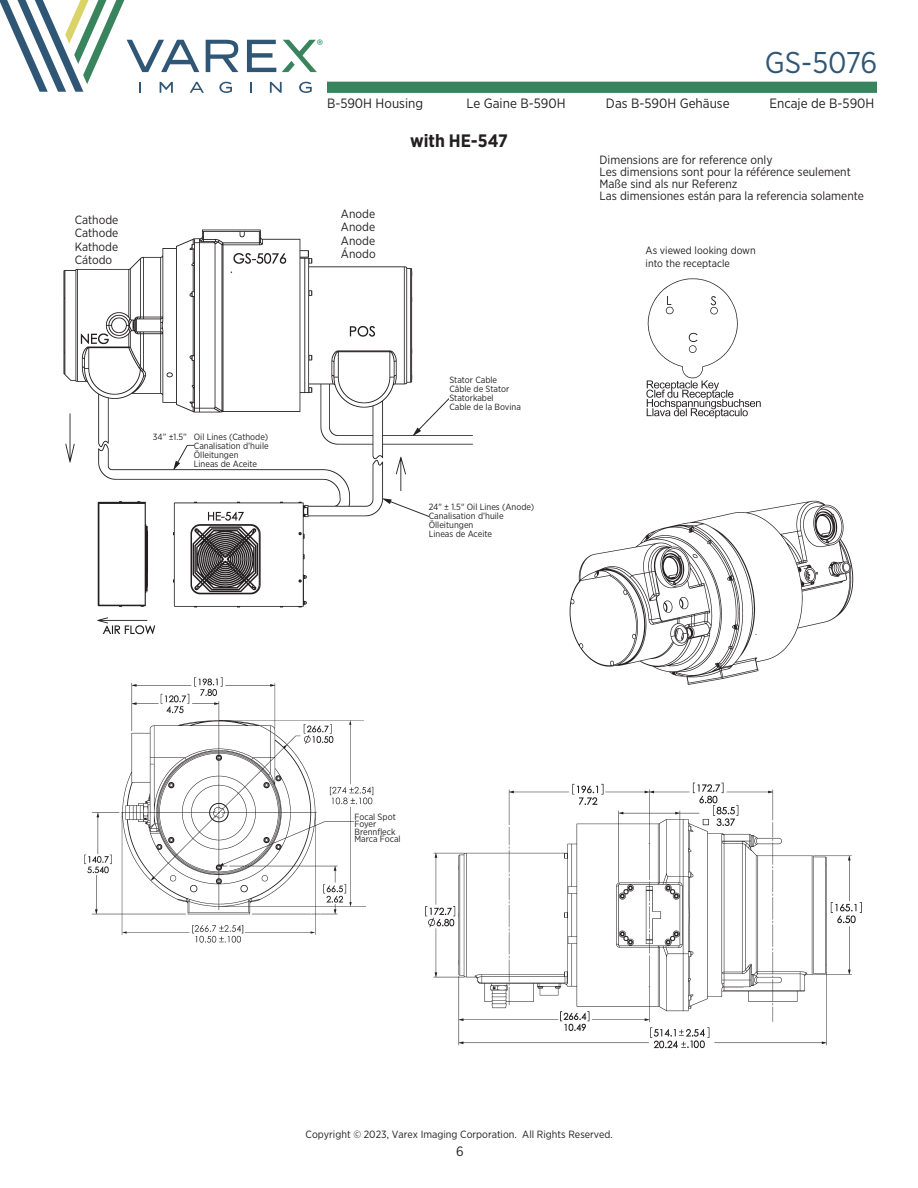
<style>
.page{position:relative;width:918px;height:1188px;background:#fff}
.page>*{position:absolute;margin:0;border:0;box-sizing:border-box;transform-origin:0 0}
.t1{font:30px "Gotham Narrow";letter-spacing:-.01em;color:#305676}
.t2{font:700 18px "Gotham Narrow";color:#231f20}
.t3{font:13.5px "Gotham Narrow";color:#231f20}
.t4{font:12.3px "Neutraface Text Book Alt";color:#0a8348}
.t5{font:12px "Gotham Narrow";color:#231f20}
.t6{font:10.5px/12.6px "Gotham Narrow";color:#231f20}
.t7{font:9px "Gotham Narrow";color:#231f20}
</style>
<div class="page">
<div style="left:327px;top:82px;width:550px;height:11px;background:#39835d"></div>
<svg style="left:0;top:0;width:317px;height:93px"></svg>
<img style="left:569px;top:500px;width:285px;height:185px">
<img style="left:63px;top:229px;width:410px;height:406px">
<img style="left:84px;top:677px;width:290px;height:266px">
<img style="left:425px;top:783px;width:437px;height:266px">
<div style="left:194px;top:433px;width:119px;height:35px;background:#fff"></div>
<div style="left:449px;top:376px;width:119px;height:42px;background:#fff"></div>
<div style="left:429px;top:499px;width:130px;height:49px;background:#fff"></div>
<img style="left:646px;top:278px;width:115px;height:141px">
<div style="left:355px;top:813px;width:65px;height:32px;background:#fff"></div>
<p class="t5" style="left:75px;top:212px;width:45px">Cathode</p>
<p class="t5" style="left:75px;top:225px;width:45px">Cathode</p>
<p class="t5" style="left:75px;top:239px;width:45px">Kathode</p>
<p class="t5" style="left:75px;top:252px;width:39px">Cátodo</p>
<p class="t7" style="left:153px;top:432px;width:36px">34” ±1.5”</p>
<p class="t7" style="left:194px;top:432px;width:76px">Oil Lines (Cathode)</p>
<p class="t7" style="left:194px;top:441px;width:76px">Canalisation d’huile</p>
<p class="t7" style="left:194px;top:450px;width:46px">Ölleitungen</p>
<p class="t7" style="left:194px;top:459px;width:65px">Lineas de Aceite</p>
<h3 class="t4" style="left:317px;top:36px;width:8px">®</h3>
<h1 class="t1" style="left:765px;top:44px;width:114px">GS-5076</h1>
<p class="t3" style="left:327px;top:95px;width:98px">B-590H Housing</p>
<p class="t3" style="left:466px;top:95px;width:101px">Le Gaine B-590H</p>
<p class="t3" style="left:606px;top:95px;width:125px">Das B-590H Gehäuse</p>
<p class="t3" style="left:769px;top:95px;width:106px">Encaje de B-590H</p>
<p class="t5" style="left:341px;top:206px;width:36px">Anode</p>
<p class="t5" style="left:341px;top:219px;width:36px">Anode</p>
<p class="t5" style="left:341px;top:233px;width:36px">Anode</p>
<p class="t5" style="left:341px;top:246px;width:36px">Ánodo</p>
<p class="t2" style="left:410px;top:129px;width:99px">with HE-547</p>
<p class="t7" style="left:449px;top:374px;width:49px">Stator Cable</p>
<p class="t7" style="left:449px;top:383px;width:61px">Câble de Stator</p>
<p class="t7" style="left:449px;top:392px;width:46px">Statorkabel</p>
<p class="t7" style="left:449px;top:401px;width:73px">Cable de la Bovina</p>
<p class="t7" style="left:429px;top:501px;width:107px">24" ± 1.5" Oil Lines (Anode)</p>
<p class="t7" style="left:429px;top:510px;width:76px">Canalisation d’huile</p>
<p class="t7" style="left:429px;top:519px;width:46px">Ölleitungen</p>
<p class="t7" style="left:429px;top:528px;width:65px">Lineas de Aceite</p>
<p class="t5" style="left:600px;top:152px;width:174px">Dimensions are for reference only</p>
<p class="t5" style="left:600px;top:164px;width:253px">Les dimensions sont pour la référence seulement</p>
<p class="t5" style="left:600px;top:176px;width:139px">Maße sind als nur Referenz</p>
<p class="t5" style="left:600px;top:188px;width:266px">Las dimensiones están para la referencia solamente</p>
<p class="t6" style="left:646px;top:244px;width:112px">As viewed looking down into the receptacle</p>
<p class="t7" style="left:355px;top:811px;width:43px">Focal Spot</p>
<p class="t7" style="left:355px;top:819px;width:23px">Foyer</p>
<p class="t7" style="left:355px;top:826px;width:43px">Brennfleck</p>
<p class="t7" style="left:355px;top:834px;width:48px">Marca Focal</p>
<p class="t6" style="left:306px;top:1127px;width:309px">Copyright © 2023, Varex Imaging Corporation. All Rights Reserved.</p>
<h3 class="t3" style="left:456px;top:1142px;width:9px">6</h3>
</div>
